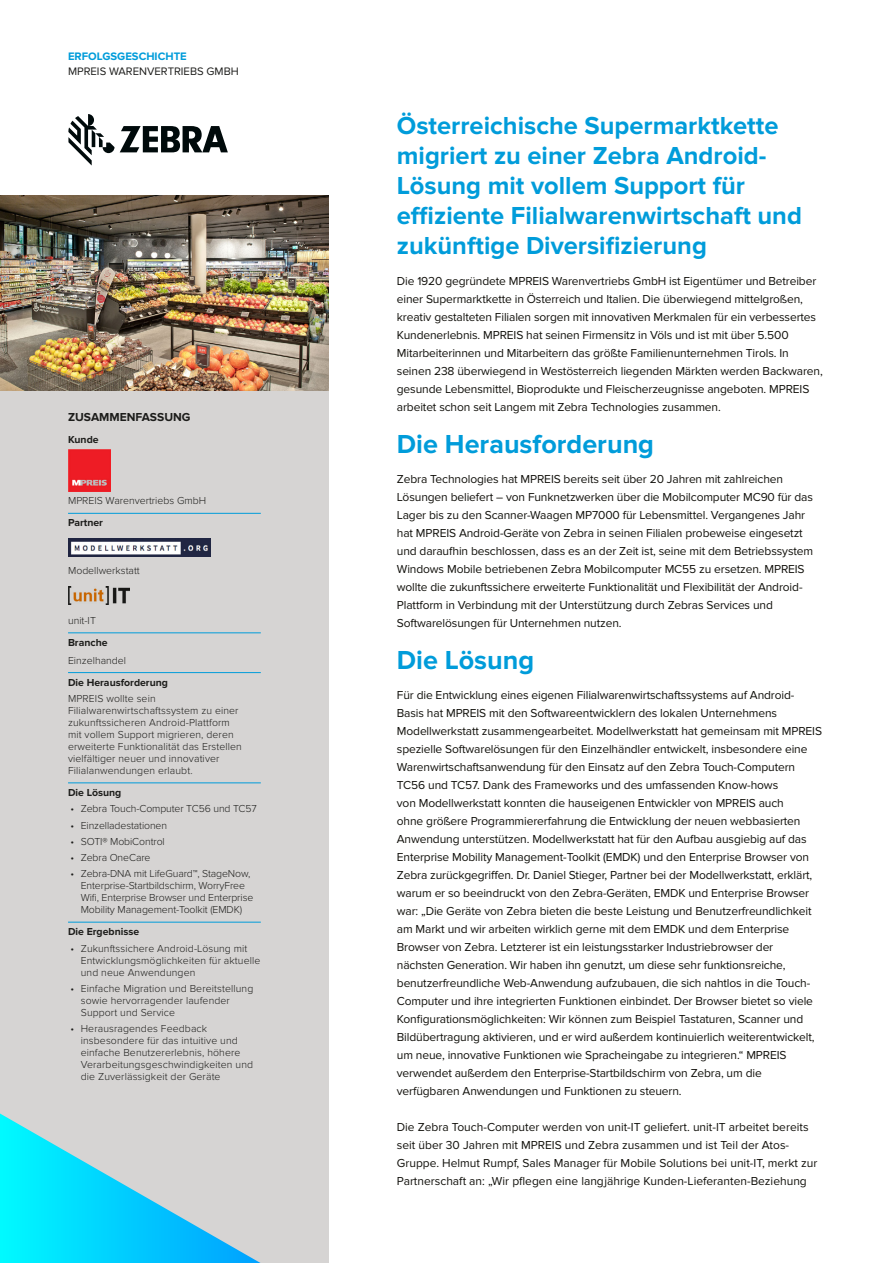
<style>
.page{position:relative;width:893px;height:1263px;background:#fff}
.page>*{position:absolute;margin:0;border:0;box-sizing:border-box;transform-origin:0 0}
.t1{font:700 27px "Proxima Nova";color:#009cda}
.t2{font:700 25.5px/30px "Proxima Nova";color:#009cda}
.t3{font:12px/18px "Proxima Nova";letter-spacing:-.01em;color:#12110c}
.t4{font:700 12px "Proxima Nova";color:#1d1d1b}
.t5{font:11.25px "Proxima Nova";color:#1d1d1b}
.t6{font:700 11.25px "Proxima Nova";color:#009cda}
.t7{font:300 10.5px/12px "Proxima Nova";letter-spacing:.01em;color:#1d1d1b}
.t8{font:300 10.5px/12px "Proxima Nova";letter-spacing:-.01em;color:#1d1d1b}
.t9{font:700 10.5px "Proxima Nova";color:#1d1d1b}
</style>
<div class="page">
<div style="left:0;top:391px;width:329px;height:872px;background:#d6d4d3"></div>
<svg style="left:0;top:1113px;width:260px;height:150px"></svg>
<svg style="left:68px;top:114px;width:160px;height:52px"></svg>
<img style="left:0;top:195px;width:329px;height:196px">
<hr style="left:68px;top:513px;width:193px;height:1px;background:#009cda">
<hr style="left:68px;top:632px;width:193px;height:1px;background:#009cda">
<hr style="left:68px;top:672px;width:193px;height:1px;background:#009cda">
<hr style="left:68px;top:782px;width:193px;height:1px;background:#009cda">
<hr style="left:68px;top:922px;width:193px;height:1px;background:#009cda">
<img style="left:68px;top:450px;width:42px;height:42px">
<img style="left:68px;top:538px;width:142px;height:19px">
<img style="left:68px;top:587px;width:62px;height:18px">
<p class="t6" style="left:68px;top:50px;width:120px">ERFOLGSGESCHICHTE</p>
<p class="t5" style="left:68px;top:65px;width:172px">MPREIS WARENVERTRIEBS GMBH</p>
<p class="t4" style="left:68px;top:410px;width:124px">ZUSAMMENFASSUNG</p>
<p class="t9" style="left:68px;top:434px;width:32px">Kunde</p>
<p class="t7" style="left:68px;top:495px;width:140px">MPREIS Warenvertriebs GmbH</p>
<p class="t9" style="left:68px;top:517px;width:37px">Partner</p>
<p class="t7" style="left:68px;top:565px;width:73px">Modellwerkstatt</p>
<p class="t7" style="left:68px;top:615px;width:29px">unit-IT</p>
<p class="t9" style="left:68px;top:636px;width:41px">Branche</p>
<p class="t7" style="left:68px;top:654px;width:59px">Einzelhandel</p>
<p class="t9" style="left:68px;top:676px;width:102px">Die Herausforderung</p>
<p class="t7" style="left:68px;top:693px;width:175px">MPREIS wollte sein Filialwarenwirtschaftssystem zu einer zukunftssicheren Android-Plattform mit vollem Support migrieren, deren erweiterte Funktionalität das Erstellen vielfältiger neuer und innovativer Filialanwendungen erlaubt.</p>
<p class="t9" style="left:68px;top:786px;width:55px">Die Lösung</p>
<p class="t8" style="left:70px;top:803px;width:188px">• Zebra Touch-Computer TC56 und TC57</p>
<p class="t8" style="left:70px;top:819px;width:98px">• Einzelladestationen</p>
<p class="t8" style="left:70px;top:835px;width:96px">• SOTI® MobiControl</p>
<p class="t8" style="left:70px;top:852px;width:82px">• Zebra OneCare</p>
<p class="t8" style="left:81px;top:868px;width:174px;text-indent:-10px">• Zebra-DNA mit LifeGuard™, StageNow, Enterprise-Startbildschirm, WorryFree Wifi, Enterprise Browser und Enterprise Mobility Management-Toolkit (EMDK)</p>
<p class="t9" style="left:68px;top:926px;width:73px">Die Ergebnisse</p>
<p class="t7" style="left:81px;top:942px;width:181px;text-indent:-10px">• Zukunftssichere Android-Lösung mit<br>Entwicklungsmöglichkeiten für aktuelle und neue Anwendungen</p>
<p class="t7" style="left:81px;top:982px;width:174px;text-indent:-10px">• Einfache Migration und Bereitstellung sowie hervorragender laufender<br>Support und Service</p>
<p class="t7" style="left:81px;top:1023px;width:174px;text-indent:-10px">• Herausragendes Feedback insbesondere für das intuitive und einfache Benutzererlebnis, höhere Verarbeitungsgeschwindigkeiten und die Zuverlässigkeit der Geräte</p>
<h2 class="t2" style="left:397px;top:111px;width:407px">Österreichische Supermarktkette migriert zu einer Zebra Android-Lösung mit vollem Support für effiziente Filialwarenwirtschaft und zukünftige Diversifizierung</h2>
<p class="t3" style="left:397px;top:272px;width:427px">Die 1920 gegründete MPREIS Warenvertriebs GmbH ist Eigentümer und Betreiber einer Supermarktkette in Österreich und Italien. Die überwiegend mittelgroßen, kreativ gestalteten Filialen sorgen mit innovativen Merkmalen für ein verbessertes Kundenerlebnis. MPREIS hat seinen Firmensitz in Völs und ist mit über 5.500<br>Mitarbeiterinnen und Mitarbeitern das größte Familienunternehmen Tirols. In seinen 238 überwiegend in Westösterreich liegenden Märkten werden Backwaren, gesunde Lebensmittel, Bioprodukte und Fleischerzeugnisse angeboten. MPREIS arbeitet schon seit Langem mit Zebra Technologies zusammen.</p>
<h1 class="t1" style="left:397px;top:429px;width:259px">Die Herausforderung</h1>
<p class="t3" style="left:397px;top:470px;width:418px">Zebra Technologies hat MPREIS bereits seit über 20 Jahren mit zahlreichen Lösungen beliefert – von Funknetzwerken über die Mobilcomputer MC90 für das Lager bis zu den Scanner-Waagen MP7000 für Lebensmittel. Vergangenes Jahr hat MPREIS Android-Geräte von Zebra in seinen Filialen probeweise eingesetzt und daraufhin beschlossen, dass es an der Zeit ist, seine mit dem Betriebssystem Windows Mobile betriebenen Zebra Mobilcomputer MC55 zu ersetzen. MPREIS wollte die zukunftssichere erweiterte Funktionalität und Flexibilität der Android-Plattform in Verbindung mit der Unterstützung durch Zebras Services und Softwarelösungen für Unternehmen nutzen.</p>
<h1 class="t1" style="left:397px;top:645px;width:139px">Die Lösung</h1>
<p class="t3" style="left:397px;top:686px;width:427px">Für die Entwicklung eines eigenen Filialwarenwirtschaftssystems auf Android-Basis hat MPREIS mit den Softwareentwicklern des lokalen Unternehmens Modellwerkstatt zusammengearbeitet. Modellwerkstatt hat gemeinsam mit MPREIS spezielle Softwarelösungen für den Einzelhändler entwickelt, insbesondere eine Warenwirtschaftsanwendung für den Einsatz auf den Zebra Touch-Computern TC56 und TC57. Dank des Frameworks und des umfassenden Know-hows<br>von Modellwerkstatt konnten die hauseigenen Entwickler von MPREIS auch<br>ohne größere Programmiererfahrung die Entwicklung der neuen webbasierten Anwendung unterstützen. Modellwerkstatt hat für den Aufbau ausgiebig auf das Enterprise Mobility Management-Toolkit (EMDK) und den Enterprise Browser von Zebra zurückgegriffen. Dr. Daniel Stieger, Partner bei der Modellwerkstatt, erklärt, warum er so beeindruckt von den Zebra-Geräten, EMDK und Enterprise Browser war: „Die Geräte von Zebra bieten die beste Leistung und Benutzerfreundlichkeit am Markt und wir arbeiten wirklich gerne mit dem EMDK und dem Enterprise Browser von Zebra. Letzterer ist ein leistungsstarker Industriebrowser der nächsten Generation. Wir haben ihn genutzt, um diese sehr funktionsreiche, benutzerfreundliche Web-Anwendung aufzubauen, die sich nahtlos in die Touch-Computer und ihre integrierten Funktionen einbindet. Der Browser bietet so viele Konfigurationsmöglichkeiten: Wir können zum Beispiel Tastaturen, Scanner und Bildübertragung aktivieren, und er wird außerdem kontinuierlich weiterentwickelt, um neue, innovative Funktionen wie Spracheingabe zu integrieren.“ MPREIS verwendet außerdem den Enterprise-Startbildschirm von Zebra, um die verfügbaren Anwendungen und Funktionen zu steuern.</p>
<p class="t3" style="left:397px;top:1118px;width:422px">Die Zebra Touch-Computer werden von unit-IT geliefert. unit-IT arbeitet bereits seit über 30 Jahren mit MPREIS und Zebra zusammen und ist Teil der Atos-Gruppe. Helmut Rumpf, Sales Manager für Mobile Solutions bei unit-IT, merkt zur Partnerschaft an: „Wir pflegen eine langjährige Kunden-Lieferanten-Beziehung</p>
</div>
